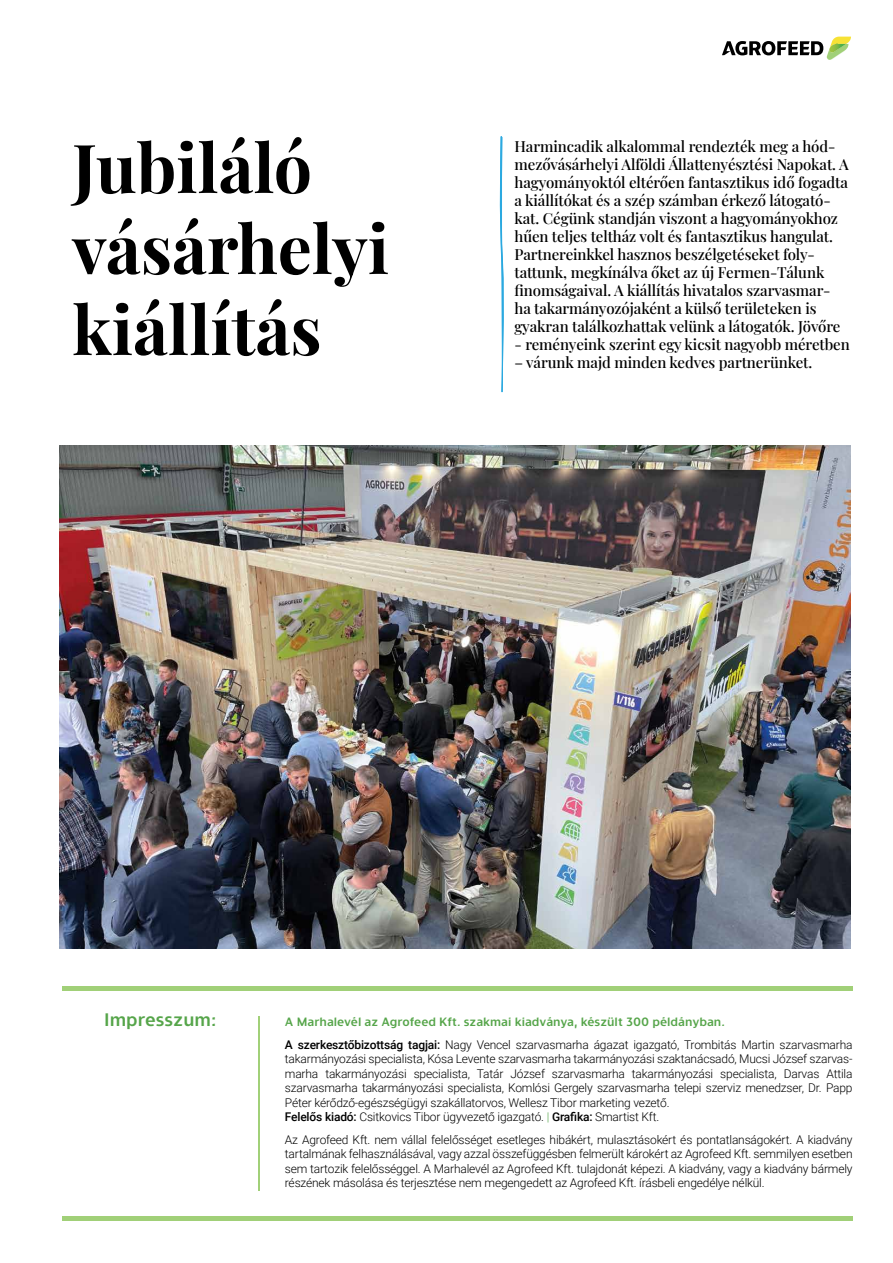
<style>
.page{position:relative;width:893px;height:1263px;background:#fff}
.page>*{position:absolute;margin:0;border:0;box-sizing:border-box;transform-origin:0 0}
.t1{font:700 67.5px/81px "Playfair Display";color:#000}
.t2{font:600 18px "Evander";color:#56a54a}
.t3{font:500 15px/18px "Playfair Display";letter-spacing:-.005em;color:#000}
.t4{font:300 12px/14.4px "Roboto";letter-spacing:-.015em;color:#000}
.t5{font:600 12px "Evander";color:#56a54a}
.s1{font-weight:500}
.s2{color:#56a54a}
</style>
<div class="page">
<svg style="left:722px;top:37px;width:129px;height:23px"></svg>
<div style="left:62px;top:986px;width:791px;height:5px;background:#a1d078"></div>
<hr style="left:62px;top:1216px;width:791px;height:4px;background:#a1d078">
<hr style="left:259px;top:1016px;width:1px;height:175px;background:#a1d078">
<svg style="left:499px;top:136px;width:5px;height:256px"></svg>
<img style="left:60px;top:446px;width:790px;height:503px">
<h1 class="t1" style="left:72px;top:122px;width:318px">Jubiláló vásárhelyi kiállítás</h1>
<p class="t3" style="left:514px;top:136px;width:336px">Harmincadik alkalommal rendezték meg a hód&shy;mezővásárhelyi Alföldi Állattenyésztési Napokat. A hagyományoktól eltérően fantasztikus idő fogadta a kiállítókat és a szép számban érkező látogató&shy;kat. Cégünk standján viszont a hagyományokhoz hűen teljes teltház volt és fantasztikus hangulat.<br>Partnereinkkel hasznos beszélgetéseket foly&shy;tattunk, megkínálva őket az új Fermen-Tálunk finomságaival. A kiállítás hivatalos szarvasmar&shy;ha takarmányozójaként a külső területeken is gyakran találkozhattak velünk a látogatók. Jövőre</p>
<p class="t3" style="left:514px;top:334px;width:337px">- reményeink szerint egy kicsit nagyobb méretben</p>
<p class="t3" style="left:514px;top:352px;width:299px">– várunk majd minden kedves partnerünket.</p>
<h2 class="t2" style="left:104px;top:1009px;width:114px">Impresszum:</h2>
<p class="t5" style="left:285px;top:1014px;width:441px">A Marhalevél az Agrofeed Kft. szakmai kiadványa, készült 300 példányban.</p>
<p class="t4" style="left:285px;top:1037px;width:569px"><span class="s1">A szerkesztőbizottság tagjai:</span> Nagy Vencel szarvasmarha ágazat igazgató, Trombitás Martin szarvasmarha takarmányozási specialista, Kósa Levente szarvasmarha takarmányozási szaktanácsadó, Mucsi József szarvas&shy;marha takarmányozási specialista, Tatár József szarvasmarha takarmányozási specialista, Darvas Attila szarvasmarha takarmányozási specialista, Komlósi Gergely szarvasmarha telepi szerviz menedzser, Dr. Papp Péter kérődző-egészségügyi szakállatorvos, Wellesz Tibor marketing vezető.<br><span class="s1">Felelős kiadó:</span> Csitkovics Tibor ügyvezető igazgató. <span class="s2">|</span> <span class="s1">Grafika:</span> Smartist Kft.</p>
<p class="t4" style="left:285px;top:1132px;width:569px;text-align:justify">Az Agrofeed Kft. nem vállal felelősséget esetleges hibákért, mulasztásokért és pontatlanságokért. A kiadvány tartalmának felhasználásával, vagy azzal összefüggésben felmerült károkért az Agrofeed Kft. semmilyen esetben sem tartozik felelősséggel. A Marhalevél az Agrofeed Kft. tulajdonát képezi. A kiadvány, vagy a kiadvány bármely részének másolása és terjesztése nem megengedett az Agrofeed Kft. írásbeli engedélye nélkül.</p>
</div>
